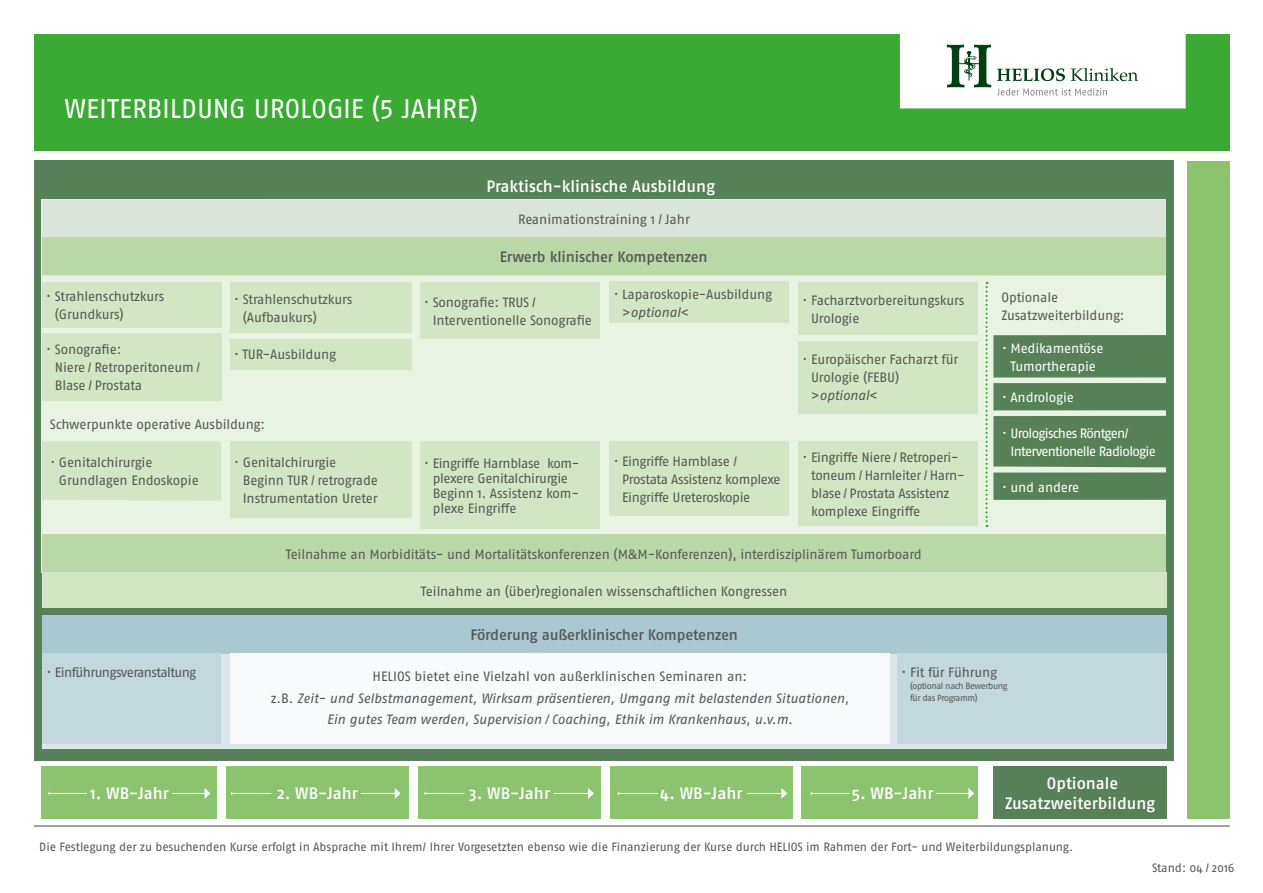
<style>
.page{position:relative;width:1263px;height:893px;background:#fff}
.page>*{position:absolute;margin:0;border:0;box-sizing:border-box;transform-origin:0 0}
.t1{font:27px "Fago Pro";color:#fff}
.t2{font:500 16.5px/19.8px "Fago Pro";color:#fff;text-align:center}
.t3{font:500 15px "Fago Pro";letter-spacing:-.015em;color:#575756}
.t4{font:13.5px/18px "Fago Pro";letter-spacing:-.015em;color:#575756}
.t5{font:italic 13.5px/21.3px "Fago Pro";letter-spacing:-.005em;color:#575756;text-align:center}
.t6{font:13.5px/18px "Fago Pro";letter-spacing:-.05em;color:#fff}
.t7{font:13.5px/18px "Fago Pro";letter-spacing:-.015em;color:#fff;text-align:center}
.t8{font:13.5px "Fago Pro";letter-spacing:-.045em;color:#575756}
.t9{font:13.5px "Fago Pro";letter-spacing:-.01em;color:#fff}
.t10{font:12px "Fago Pro";letter-spacing:-.01em;color:#575756}
.t11{font:9px/12px "Fago Pro";letter-spacing:-.045em;color:#575756}
.s1{font-style:italic}
.s2{font-style:normal}
</style>
<div class="page">
<div style="left:34px;top:34px;width:1196px;height:117px;background:#3aaa35"></div>
<div style="left:899px;top:34px;width:287px;height:74px;background:#fff"></div>
<svg style="left:997px;top:68px;width:68px;height:13px"></svg>
<svg style="left:1071px;top:68px;width:67px;height:13px"></svg>
<svg style="left:997px;top:88px;width:110px;height:8px"></svg>
<svg style="left:947px;top:45px;width:44px;height:42px;background:#88a591"></svg>
<hr style="left:34px;top:825px;width:1196px;height:2px;background:#575756">
<div style="left:34px;top:161px;width:1140px;height:600px;background:#578158"></div>
<div style="left:42px;top:200px;width:1124px;height:373px;background:#e9f3e3"></div>
<div style="left:1187px;top:161px;width:43px;height:658px;background:#8cc36e"></div>
<div style="left:42px;top:766px;width:175px;height:53px;background:#8cc36e"></div>
<hr style="left:172px;top:793px;width:33px;height:1px;background:#fff">
<svg style="left:205px;top:788px;width:5px;height:11px"></svg>
<hr style="left:49px;top:793px;width:38px;height:1px;background:#fff">
<div style="left:226px;top:766px;width:183px;height:53px;background:#8cc36e"></div>
<hr style="left:361px;top:793px;width:35px;height:1px;background:#fff">
<svg style="left:395px;top:788px;width:6px;height:11px"></svg>
<hr style="left:232px;top:793px;width:39px;height:1px;background:#fff">
<div style="left:418px;top:766px;width:183px;height:53px;background:#8cc36e"></div>
<hr style="left:554px;top:793px;width:35px;height:1px;background:#fff">
<svg style="left:588px;top:788px;width:6px;height:11px"></svg>
<hr style="left:425px;top:793px;width:40px;height:1px;background:#fff">
<div style="left:610px;top:766px;width:183px;height:53px;background:#8cc36e"></div>
<hr style="left:747px;top:793px;width:35px;height:1px;background:#fff">
<svg style="left:781px;top:788px;width:6px;height:11px"></svg>
<hr style="left:618px;top:793px;width:40px;height:1px;background:#fff">
<div style="left:802px;top:766px;width:176px;height:53px;background:#8cc36e"></div>
<hr style="left:936px;top:793px;width:33px;height:1px;background:#fff">
<svg style="left:968px;top:788px;width:6px;height:11px"></svg>
<hr style="left:811px;top:793px;width:38px;height:1px;background:#fff">
<div style="left:993px;top:766px;width:174px;height:53px;background:#578158"></div>
<svg style="left:42px;top:653px;width:1124px;height:96px;background:#dbe7eb"></svg>
<div style="left:42px;top:615px;width:1124px;height:38px;background:#a9c8d0"></div>
<div style="left:42px;top:534px;width:1123px;height:39px;background:#b9d8a5"></div>
<div style="left:42px;top:573px;width:1124px;height:35px;background:#d2e6c5"></div>
<div style="left:42px;top:653px;width:179px;height:90px;background:#c3d8dd"></div>
<div style="left:897px;top:653px;width:269px;height:90px;background:#c3d8dd"></div>
<div style="left:42px;top:282px;width:179px;height:45px;background:#d2e6c5"></div>
<div style="left:42px;top:441px;width:179px;height:60px;background:#d2e6c5"></div>
<div style="left:42px;top:333px;width:179px;height:68px;background:#d2e6c5"></div>
<div style="left:230px;top:282px;width:181px;height:51px;background:#d2e6c5"></div>
<div style="left:230px;top:339px;width:181px;height:30px;background:#d2e6c5"></div>
<div style="left:230px;top:441px;width:181px;height:77px;background:#d2e6c5"></div>
<div style="left:420px;top:282px;width:180px;height:57px;background:#d2e6c5"></div>
<div style="left:420px;top:441px;width:180px;height:87px;background:#d2e6c5"></div>
<div style="left:609px;top:441px;width:180px;height:74px;background:#d2e6c5"></div>
<div style="left:609px;top:281px;width:180px;height:42px;background:#d2e6c5"></div>
<div style="left:798px;top:282px;width:180px;height:53px;background:#d2e6c5"></div>
<div style="left:798px;top:341px;width:180px;height:72px;background:#d2e6c5"></div>
<div style="left:798px;top:441px;width:180px;height:85px;background:#d2e6c5"></div>
<div style="left:230px;top:653px;width:660px;height:90px;background:#f8fafb"></div>
<div style="left:43px;top:200px;width:1123px;height:37px;background:#dbe4da"></div>
<div style="left:42px;top:237px;width:1124px;height:38px;background:#b9d8a5"></div>
<svg style="left:985px;top:282px;width:181px;height:245px"></svg>
<h1 class="t1" style="left:64px;top:92px;width:416px">WEITERBILDUNG UROLOGIE (5 JAHRE)</h1>
<p class="t2" style="left:486px;top:177px;width:230px">Praktisch-klinische Ausbildung</p>
<p class="t4" style="left:518px;top:210px;width:173px">Reanimationstraining 1 / Jahr</p>
<p class="t3" style="left:500px;top:248px;width:209px">Erwerb klinischer Kompetenzen</p>
<p class="t4" style="left:55px;top:287px;width:111px;text-indent:-9px">· Strahlenschutzkurs (Grundkurs)</p>
<p class="t4" style="left:55px;top:341px;width:147px;text-indent:-9px">· Sonografie:<br>Niere / Retroperitoneum /<br>Blase / Prostata</p>
<p class="t4" style="left:243px;top:290px;width:111px;text-indent:-9px">· Strahlenschutzkurs (Aufbaukurs)</p>
<p class="t4" style="left:234px;top:346px;width:104px">· TUR-Ausbildung</p>
<p class="t4" style="left:50px;top:416px;width:217px">Schwerpunkte operative Ausbildung:</p>
<p class="t4" style="left:59px;top:454px;width:141px;text-indent:-9px">· Genitalchirurgie<br>Grundlagen Endoskopie</p>
<p class="t4" style="left:243px;top:453px;width:137px;text-indent:-9px">· Genitalchirurgie<br>Beginn TUR / retrograde<br>Instrumentation Ureter</p>
<p class="t4" style="left:433px;top:293px;width:161px;text-indent:-9px">· Sonografie: TRUS /<br>Interventionelle Sonografie</p>
<p class="t4" style="left:622px;top:285px;width:151px;text-indent:-9px">· Laparoskopie-Ausbildung &gt;<span class="s1">optional</span>&lt;</p>
<p class="t4" style="left:811px;top:291px;width:155px;text-indent:-9px">· Facharztvorbereitungskurs<br>Urologie</p>
<p class="t4" style="left:811px;top:351px;width:149px;text-indent:-9px">· Europäischer Facharzt für<br>Urologie (FEBU) &gt;<span class="s1">optional</span>&lt;</p>
<p class="t4" style="left:433px;top:455px;width:148px;line-height:15px;text-indent:-9px">· Eingriffe Harnblase kom&shy;plexere Genitalchirurgie<br>Beginn 1. Assistenz kom&shy;plexe Eingriffe</p>
<p class="t4" style="left:622px;top:452px;width:160px;text-indent:-9px">· Eingriffe Harnblase /<br>Prostata Assistenz komplexe<br>Eingriffe Ureteroskopie</p>
<p class="t4" style="left:811px;top:448px;width:155px;text-indent:-9px">· Eingriffe Niere / Retroperi&shy;toneum / Harnleiter / Harn&shy;blase / Prostata Assistenz komplexe Eingriffe</p>
<p class="t4" style="left:286px;top:545px;width:638px">Teilnahme an Morbiditäts- und Mortalitätskonferenzen (M&amp;M-Konferenzen), interdisziplinärem Tumorboard</p>
<p class="t4" style="left:421px;top:582px;width:368px">Teilnahme an (über)regionalen wissenschaftlichen Kongressen</p>
<p class="t3" style="left:470px;top:626px;width:269px">Förderung außerklinischer Kompetenzen</p>
<p class="t4" style="left:1001px;top:289px;width:125px">Optionale<br>Zusatzweiterbildung:</p>
<p class="t7" style="left:1002px;top:339px;width:103px">· Medikamentöse<br>Tumortherapie</p>
<p class="t9" style="left:1002px;top:389px;width:73px">· Andrologie</p>
<p class="t6" style="left:1010px;top:424px;width:147px;text-indent:-9px">· Urologisches Röntgen/<br>Interventionelle Radiologie</p>
<p class="t9" style="left:1002px;top:479px;width:79px">· und andere</p>
<p class="t8" style="left:46px;top:664px;width:151px">· Einführungsveranstaltung</p>
<p class="t4" style="left:901px;top:663px;width:97px">· Fit für Führung</p>
<p class="t11" style="left:910px;top:679px;width:99px">(optional nach Bewerbung für das Programm)</p>
<p class="t5" style="left:271px;top:666px;width:580px"><span class="s2">HELIOS bietet eine Vielzahl von außerklinischen Seminaren an:<br>z.B.</span> Zeit- und Selbstmanagement, Wirksam präsentieren, Umgang mit belastenden Situationen,<br>Ein gutes Team werden, Supervision / Coaching, Ethik im Krankenhaus, u.v.m.</p>
<p class="t2" style="left:90px;top:783px;width:81px">1. WB-Jahr</p>
<p class="t2" style="left:277px;top:783px;width:82px">2. WB-Jahr</p>
<p class="t2" style="left:469px;top:783px;width:83px">3. WB-Jahr</p>
<p class="t2" style="left:660px;top:783px;width:84px">4. WB-Jahr</p>
<p class="t2" style="left:851px;top:783px;width:83px">5. WB-Jahr</p>
<p class="t2" style="left:1005px;top:773px;width:152px">Optionale<br>Zusatzweiterbildung</p>
<p class="t10" style="left:39px;top:840px;width:1035px">Die Festlegung der zu besuchenden Kurse erfolgt in Absprache mit Ihrem/ Ihrer Vorgesetzten ebenso wie die Finanzierung der Kurse durch HELIOS im Rahmen der Fort- und Weiterbildungsplanung.</p>
<p class="t10" style="left:1152px;top:860px;width:84px">Stand: 04 / 2016</p>
</div>
